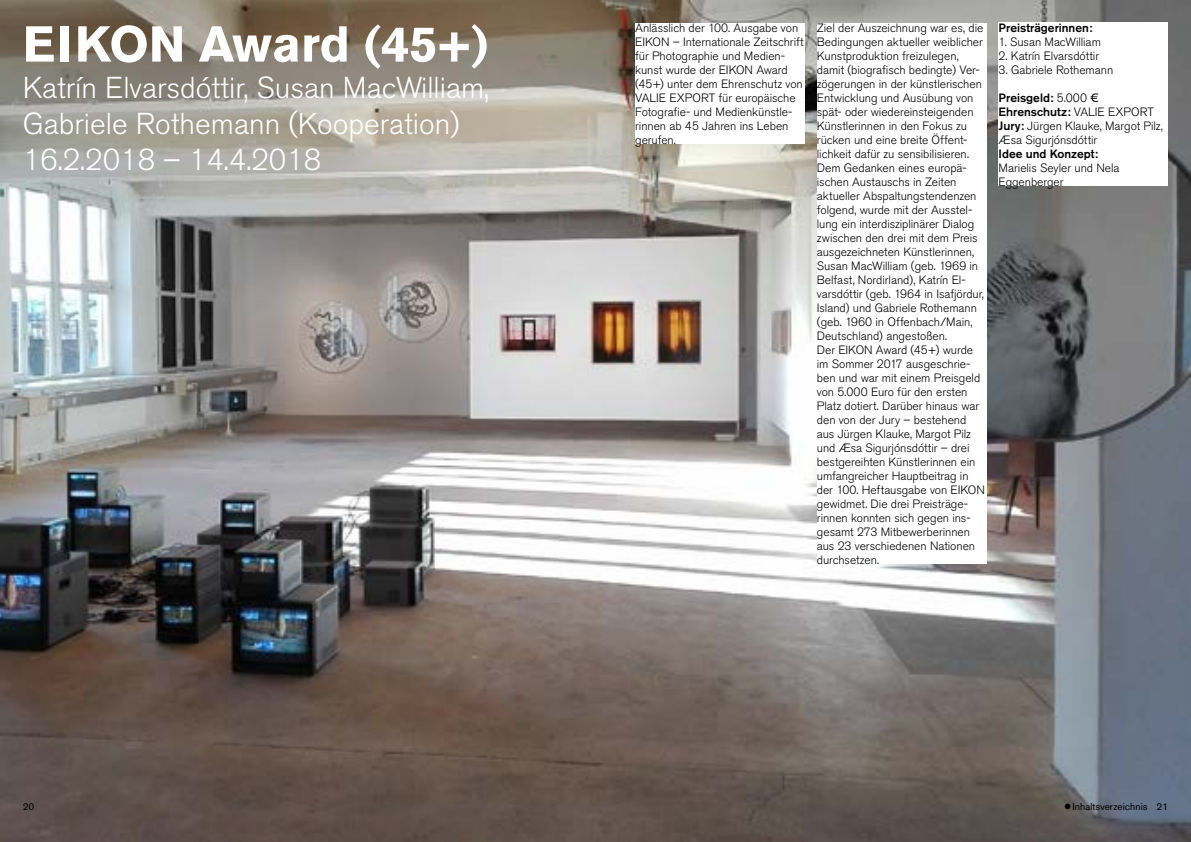
<style>
.page{position:relative;width:1191px;height:842px;background:#fff}
.page>*{position:absolute;margin:0;border:0;box-sizing:border-box;transform-origin:0 0}
.t1{font:700 50px "Akzidenz Grotesk BE";color:#fff}
.t2{font:300 30px/36px "Akzidenz Grotesk BE";color:#fff}
.t3{font:300 12px/14px "Akzidenz Grotesk BE";letter-spacing:-.005em;color:#000}
.t4{font:500 12px "Akzidenz Grotesk BE";color:#000}
.t5{font:10px "Akzidenz Grotesk BE";letter-spacing:.005em;color:#000}
.s1{font-weight:500}
</style>
<div class="page">
<img style="left:0;top:0;width:1191px;height:842px">
<div style="left:635px;top:23px;width:170px;height:121px;background:#fff"></div>
<div style="left:817px;top:23px;width:169px;height:541px;background:#fff"></div>
<div style="left:998px;top:23px;width:170px;height:163px;background:#fff"></div>
<svg style="left:1064px;top:803px;width:6px;height:6px"></svg>
<h1 class="t1" style="left:23px;top:15px;width:467px">EIKON Award (45+)</h1>
<h2 class="t2" style="left:23px;top:70px;width:468px">Katrín Elvarsdóttir, Susan MacWilliam,<br>Gabriele Rothemann (Kooperation)<br>16.2.2018 – 14.4.2018</h2>
<p class="t3" style="left:635px;top:21px;width:170px">Anlässlich der 100. Ausgabe von<br>EIKON – Internationale Zeitschrift für Photographie und Medien&shy;kunst wurde der EIKON Award (45+) unter dem Ehrenschutz von<br>VALIE EXPORT für europäische<br>Fotografie- und Medienkünstle&shy;rinnen ab 45 Jahren ins Leben gerufen.</p>
<p class="t3" style="left:817px;top:21px;width:169px">Ziel der Auszeichnung war es, die<br>Bedingungen aktueller weiblicher<br>Kunstproduktion freizulegen, damit (biografisch bedingte) Ver&shy;zögerungen in der künstlerischen<br>Entwicklung und Ausübung von spät- oder wiedereinsteigenden<br>Künstlerinnen in den Fokus zu rücken und eine breite Öffent&shy;lichkeit dafür zu sensibilisieren.<br>Dem Gedanken eines europä&shy;ischen Austauschs in Zeiten aktueller Abspaltungstendenzen folgend, wurde mit der Ausstel&shy;lung ein interdisziplinärer Dialog zwischen den drei mit dem Preis ausgezeichneten Künstlerinnen,<br>Susan MacWilliam (geb. 1969 in<br>Belfast, Nordirland), Katrín El&shy;varsdóttir (geb. 1964 in Isafjördur,<br>Island) und Gabriele Rothemann (geb. 1960 in Offenbach/Main,<br>Deutschland) angestoßen.<br>Der EIKON Award (45+) wurde im Sommer 2017 ausgeschrie&shy;ben und war mit einem Preisgeld von 5.000 Euro für den ersten<br>Platz dotiert. Darüber hinaus war den von der Jury – bestehend aus Jürgen Klauke, Margot Pilz und Æsa Sigurjónsdóttir – drei bestgereihten Künstlerinnen ein umfangreicher Hauptbeitrag in der 100. Heftausgabe von EIKON gewidmet. Die drei Preisträge&shy;rinnen konnten sich gegen ins&shy;gesamt 273 Mitbewerberinnen aus 23 verschiedenen Nationen durchsetzen.</p>
<p class="t4" style="left:998px;top:21px;width:95px">Preisträgerinnen:</p>
<p class="t3" style="left:998px;top:35px;width:104px">1. Susan MacWilliam</p>
<p class="t3" style="left:998px;top:49px;width:102px">2. Katrín Elvarsdóttir</p>
<p class="t3" style="left:998px;top:63px;width:116px">3. Gabriele Rothemann</p>
<p class="t3" style="left:998px;top:91px;width:166px"><span class="s1">Preisgeld:</span> 5.000 €<br><span class="s1">Ehrenschutz:</span> VALIE EXPORT<br><span class="s1">Jury:</span> Jürgen Klauke, Margot Pilz,<br>Æsa Sigurjónsdóttir</p>
<p class="t4" style="left:998px;top:147px;width:101px">Idee und Konzept:</p>
<p class="t3" style="left:998px;top:161px;width:122px">Marielis Seyler und Nela<br>Eggenberger</p>
<p class="t5" style="left:23px;top:800px;width:13px">20</p>
<p class="t5" style="left:1072px;top:800px;width:97px">Inhaltsverzeichnis 21</p>
</div>
